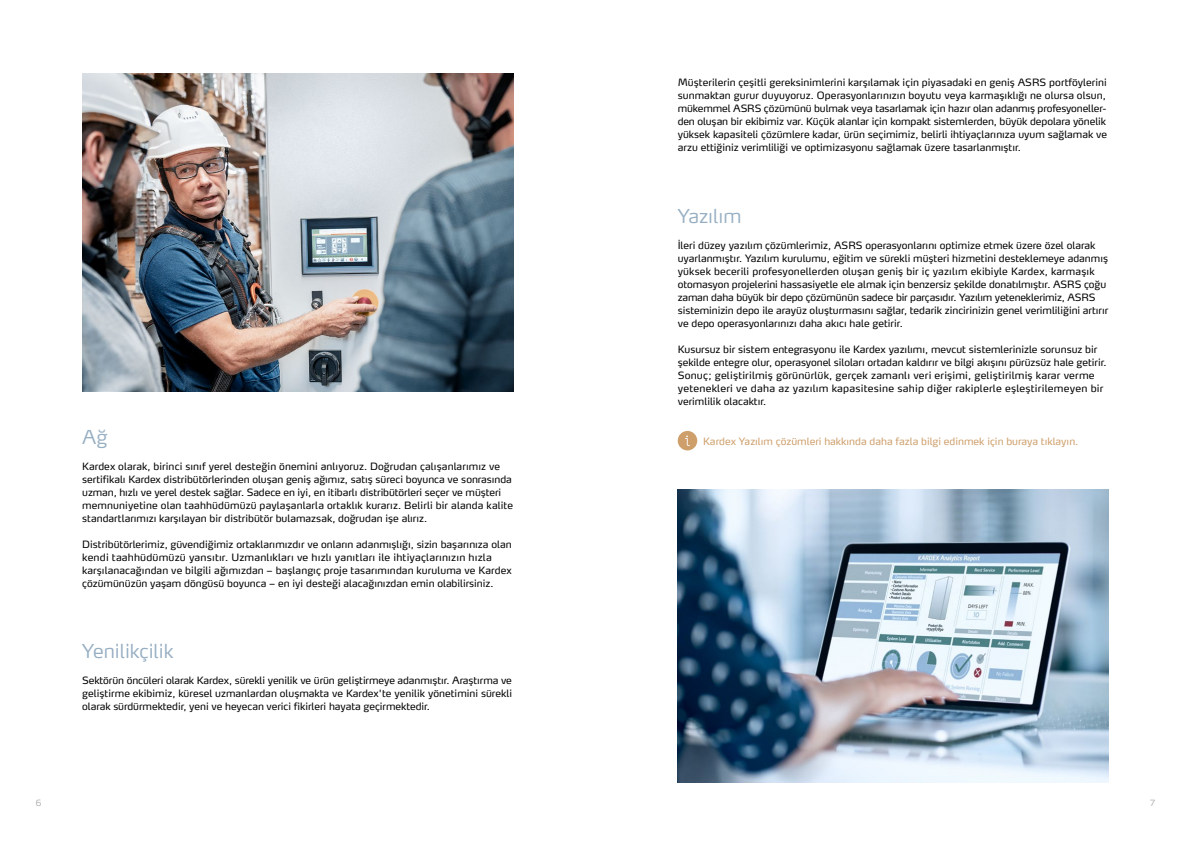
<style>
.page{position:relative;width:1191px;height:842px;background:#fff}
.page>*{position:absolute;margin:0;border:0;box-sizing:border-box;transform-origin:0 0}
.t1{font:300 19px "Max Pro";color:#96aec2}
.t2{font:10px/13px "Max Pro";color:#000}
.t3{font:10px "Max Pro";color:#ce9f6b}
.t4{font:300 8.5px "Max Pro";color:#a8aca9}
</style>
<div class="page">
<img style="left:82px;top:73px;width:431px;height:319px">
<img style="left:677px;top:489px;width:431px;height:293px">
<div style="left:677px;top:431px;width:20px;height:19px;background:#ce9f6b;border-radius:50%"></div>
<svg style="left:685px;top:435px;width:5px;height:11px"></svg>
<h1 class="t1" style="left:82px;top:421px;width:27px">Ağ</h1>
<p class="t2" style="left:82px;top:459px;width:432px">Kardex olarak, birinci sınıf yerel desteğin önemini anlıyoruz. Doğrudan çalışanlarımız ve sertifikalı Kardex distribütörlerinden oluşan geniş ağımız, satış süreci boyunca ve sonrasında uzman, hızlı ve yerel destek sağlar. Sadece en iyi, en itibarlı distribütörleri seçer ve müşteri memnuniyetine olan taahhüdümüzü paylaşanlarla ortaklık kurarız. Belirli bir alanda kalite standartlarımızı karşılayan bir distribütör bulamazsak, doğrudan işe alırız.</p>
<p class="t2" style="left:82px;top:537px;width:431px">Distribütörlerimiz, güvendiğimiz ortaklarımızdır ve onların adanmışlığı, sizin başarınıza olan kendi taahhüdümüzü yansıtır. Uzmanlıkları ve hızlı yanıtları ile ihtiyaçlarınızın hızla karşılanacağından ve bilgili ağımızdan – başlangıç proje tasarımından kuruluma ve Kardex çözümünüzün yaşam döngüsü boyunca – en iyi desteği alacağınızdan emin olabilirsiniz.</p>
<h1 class="t1" style="left:82px;top:635px;width:93px">Yenilikçilik</h1>
<p class="t2" style="left:82px;top:673px;width:431px;text-align:justify">Sektörün öncüleri olarak Kardex, sürekli yenilik ve ürün geliştirmeye adanmıştır. Araştırma ve geliştirme ekibimiz, küresel uzmanlardan oluşmakta ve Kardex'te yenilik yönetimini sürekli olarak sürdürmektedir, yeni ve heyecan verici fikirleri hayata geçirmektedir.</p>
<p class="t2" style="left:677px;top:75px;width:431px">Müşterilerin çeşitli gereksinimlerini karşılamak için piyasadaki en geniş ASRS portföylerini sunmaktan gurur duyuyoruz. Operasyonlarınızın boyutu veya karmaşıklığı ne olursa olsun, mükemmel ASRS çözümünü bulmak veya tasarlamak için hazır olan adanmış profesyoneller&shy;den oluşan bir ekibimiz var. Küçük alanlar için kompakt sistemlerden, büyük depolara yönelik yüksek kapasiteli çözümlere kadar, ürün seçimimiz, belirli ihtiyaçlarınıza uyum sağlamak ve arzu ettiğiniz verimliliği ve optimizasyonu sağlamak üzere tasarlanmıştır.</p>
<h1 class="t1" style="left:677px;top:200px;width:65px">Yazılım</h1>
<p class="t2" style="left:677px;top:238px;width:432px">İleri düzey yazılım çözümlerimiz, ASRS operasyonlarını optimize etmek üzere özel olarak uyarlanmıştır. Yazılım kurulumu, eğitim ve sürekli müşteri hizmetini desteklemeye adanmış yüksek becerili profesyonellerden oluşan geniş bir iç yazılım ekibiyle Kardex, karmaşık otomasyon projelerini hassasiyetle ele almak için benzersiz şekilde donatılmıştır. ASRS çoğu zaman daha büyük bir depo çözümünün sadece bir parçasıdır. Yazılım yeteneklerimiz, ASRS sisteminizin depo ile arayüz oluşturmasını sağlar, tedarik zincirinizin genel verimliliğini artırır ve depo operasyonlarınızı daha akıcı hale getirir.</p>
<p class="t2" style="left:677px;top:342px;width:430px">Kusursuz bir sistem entegrasyonu ile Kardex yazılımı, mevcut sistemlerinizle sorunsuz bir şekilde entegre olur, operasyonel siloları ortadan kaldırır ve bilgi akışını pürüzsüz hale getirir.<br>Sonuç; geliştirilmiş görünürlük, gerçek zamanlı veri erişimi, geliştirilmiş karar verme yetenekleri ve daha az yazılım kapasitesine sahip diğer rakiplerle eşleştirilemeyen bir verimlilik olacaktır.</p>
<p class="t3" style="left:703px;top:432px;width:376px">Kardex Yazılım çözümleri hakkında daha fazla bilgi edinmek için buraya tıklayın.</p>
<p class="t4" style="left:36px;top:796px;width:7px">6</p>
<p class="t4" style="left:1150px;top:796px;width:7px">7</p>
</div>
